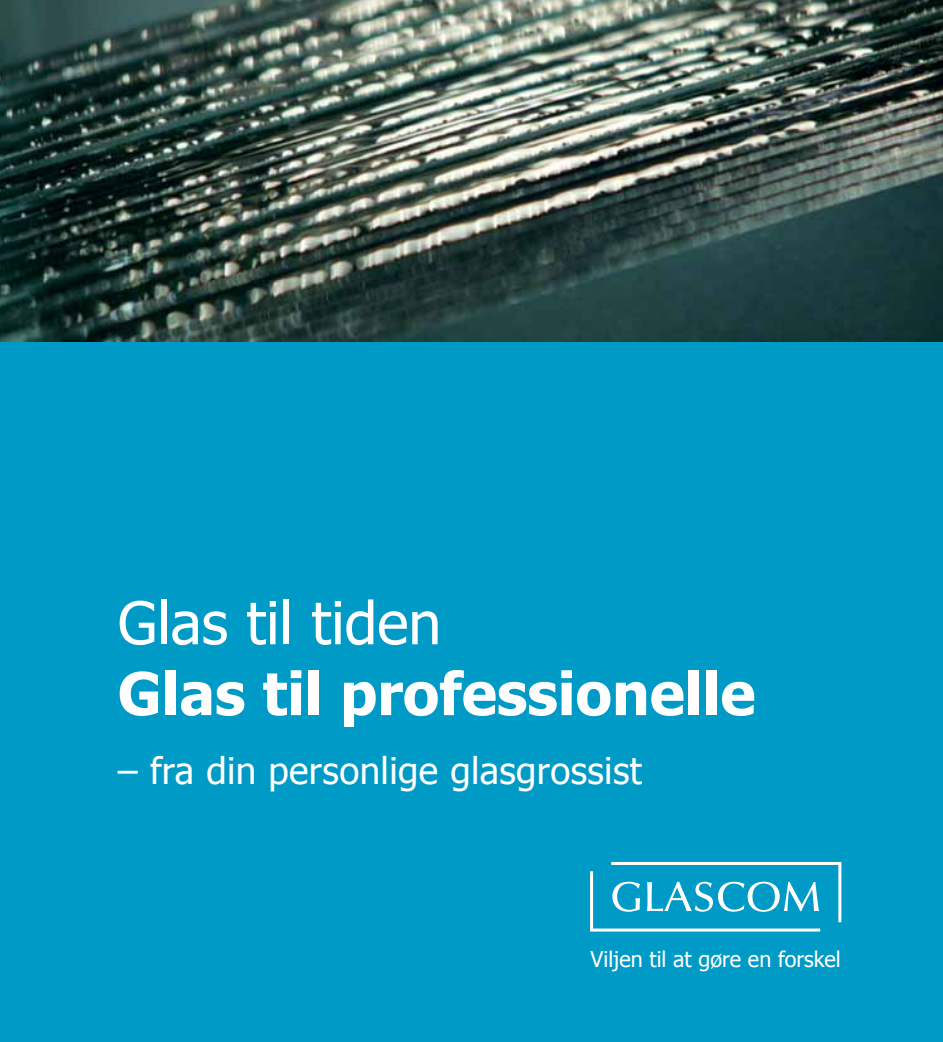
<style>
.page{position:relative;width:943px;height:1042px;background:#fff}
.page>*{position:absolute;margin:0;border:0;box-sizing:border-box;transform-origin:0 0}
.t1{font:700 58.98px "Tahoma";color:#fff}
.t2{font:58.98px "Tahoma";color:#fff}
.t3{font:36.75px "Tahoma";letter-spacing:.01em;color:#fff}
.t4{font:21.53px "Tahoma";color:#fff}
</style>
<div class="page">
<div style="left:0;top:332px;width:943px;height:710px;background:#009ac7"></div>
<img style="left:1px;top:0;width:942px;height:341px">
<svg style="left:590px;top:862px;width:251px;height:69px"></svg>
<img style="left:0;top:0;width:1px;height:706px">
<h1 class="t2" style="left:118px;top:583px;width:325px">Glas til tiden</h1>
<h1 class="t1" style="left:118px;top:652px;width:639px">Glas til professionelle</h1>
<p class="t3" style="left:118px;top:746px;width:526px">– fra din personlige glasgrossist</p>
<p class="t4" style="left:590px;top:944px;width:252px">Viljen til at gøre en forskel</p>
</div>
